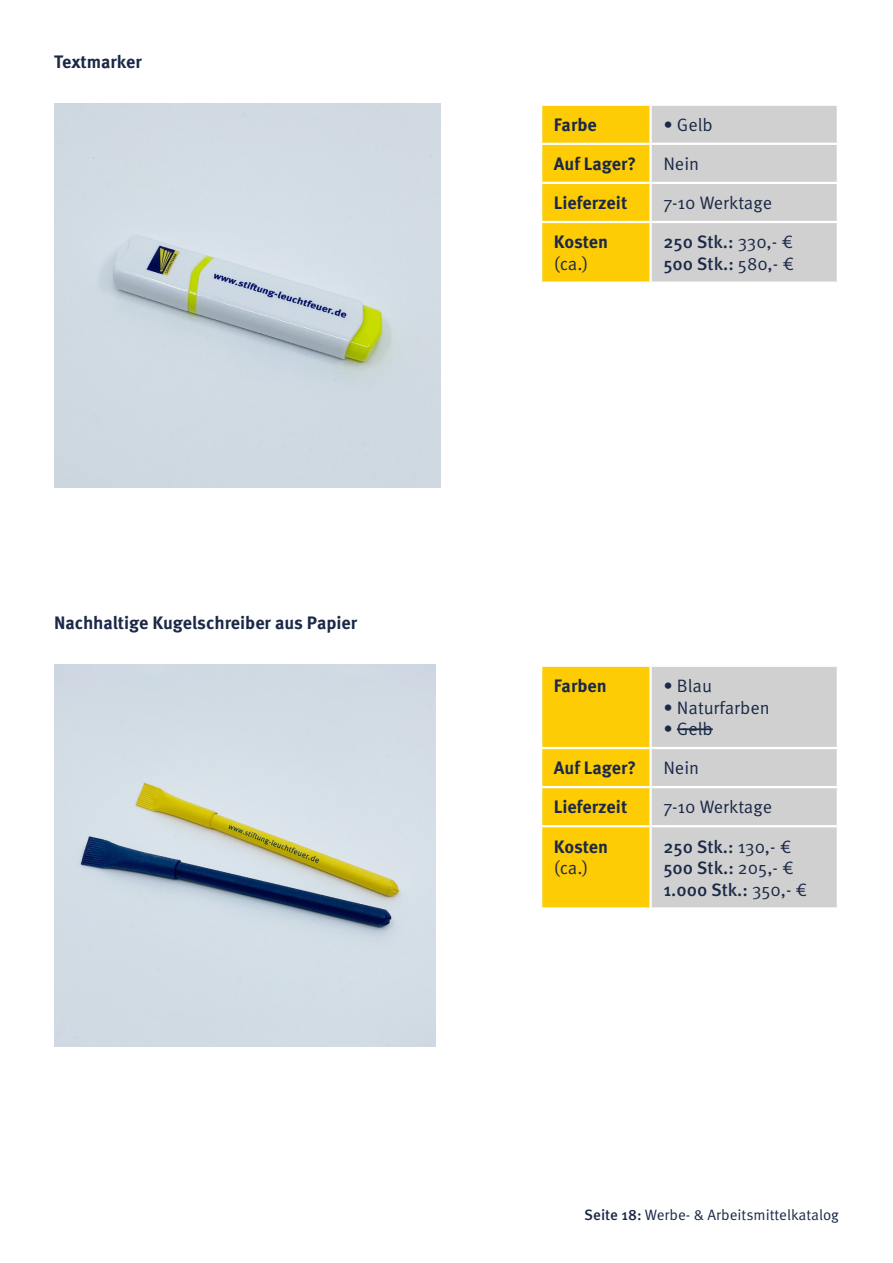
<style>
.page{position:relative;width:893px;height:1263px;background:#fff}
.page>*{position:absolute;margin:0;border:0;box-sizing:border-box;transform-origin:0 0}
.t1{font:700 18px "Meta Pro";color:#1b2947}
.t2{font:500 18px/21.6px "Meta Pro";color:#1b2947}
.t3{font:18px "Meta Pro Norm";color:#1b2947}
.t4{font:15px "Meta Pro Norm";color:#1b2947}
.s1{font-family:"Meta Pro Norm";font-weight:400}
.s2{font-family:"Meta Pro";font-weight:500}
</style>
<div class="page">
<img style="left:54px;top:104px;width:386px;height:383px">
<svg style="left:542px;top:106px;width:295px;height:176px;background:#e0cf86"></svg>
<hr style="left:649px;top:106px;width:3px;height:37px;background:#fff">
<hr style="left:540px;top:143px;width:111px;height:2px;background:#fff">
<hr style="left:651px;top:143px;width:188px;height:2px;background:#fff">
<hr style="left:649px;top:145px;width:3px;height:37px;background:#fff">
<hr style="left:540px;top:182px;width:111px;height:2px;background:#fff">
<hr style="left:651px;top:182px;width:188px;height:2px;background:#fff">
<hr style="left:649px;top:184px;width:3px;height:37px;background:#fff">
<hr style="left:540px;top:221px;width:111px;height:2px;background:#fff">
<hr style="left:651px;top:221px;width:188px;height:2px;background:#fff">
<hr style="left:649px;top:223px;width:3px;height:59px;background:#fff">
<img style="left:54px;top:665px;width:381px;height:382px">
<div style="left:542px;top:667px;width:107px;height:240px;background:#fdcc04"></div>
<div style="left:652px;top:667px;width:185px;height:240px;background:#d0d0d0"></div>
<hr style="left:540px;top:747px;width:111px;height:2px;background:#fff">
<hr style="left:651px;top:747px;width:188px;height:2px;background:#fff">
<hr style="left:540px;top:786px;width:111px;height:2px;background:#fff">
<hr style="left:651px;top:786px;width:188px;height:2px;background:#fff">
<hr style="left:540px;top:825px;width:111px;height:2px;background:#fff">
<hr style="left:651px;top:825px;width:188px;height:2px;background:#fff">
<hr style="left:677px;top:728px;width:36px;height:2px;background:#1b2947">
<p class="t1" style="left:54px;top:47px;width:89px">Textmarker</p>
<p class="t1" style="left:54px;top:608px;width:305px">Nachhaltige Kugelschreiber aus Papier</p>
<p class="t1" style="left:554px;top:111px;width:44px">Farbe</p>
<p class="t3" style="left:663px;top:111px;width:51px">• Gelb</p>
<p class="t1" style="left:554px;top:150px;width:84px">Auf Lager?</p>
<p class="t3" style="left:663px;top:150px;width:37px">Nein</p>
<p class="t1" style="left:554px;top:189px;width:75px">Lieferzeit</p>
<p class="t3" style="left:663px;top:189px;width:110px">7-10 Werktage</p>
<p class="t1" style="left:554px;top:228px;width:56px">Kosten</p>
<p class="t3" style="left:554px;top:250px;width:36px">(ca.)</p>
<p class="t2" style="left:663px;top:230px;width:132px">250 Stk.: <span class="s1">330,- €<br></span>500 Stk.: <span class="s1">580,- €</span></p>
<p class="t1" style="left:554px;top:672px;width:54px">Farben</p>
<p class="t3" style="left:663px;top:672px;width:50px">• Blau</p>
<p class="t3" style="left:663px;top:694px;width:108px">• Naturfarben</p>
<p class="t3" style="left:663px;top:715px;width:51px">• Gelb</p>
<p class="t1" style="left:554px;top:754px;width:84px">Auf Lager?</p>
<p class="t3" style="left:663px;top:754px;width:37px">Nein</p>
<p class="t1" style="left:554px;top:793px;width:75px">Lieferzeit</p>
<p class="t3" style="left:663px;top:794px;width:110px">7-10 Werktage</p>
<p class="t1" style="left:554px;top:832px;width:56px">Kosten</p>
<p class="t3" style="left:554px;top:854px;width:36px">(ca.)</p>
<p class="t2" style="left:663px;top:834px;width:145px">250 Stk.: <span class="s1">130,- €<br></span>500 Stk.: <span class="s1">205,- €<br></span>1.000 Stk.: <span class="s1">350,- €</span></p>
<p class="t4" style="left:584px;top:1204px;width:256px"><span class="s2">Seite 18:</span> Werbe- &amp; Arbeitsmittelkatalog</p>
</div>
